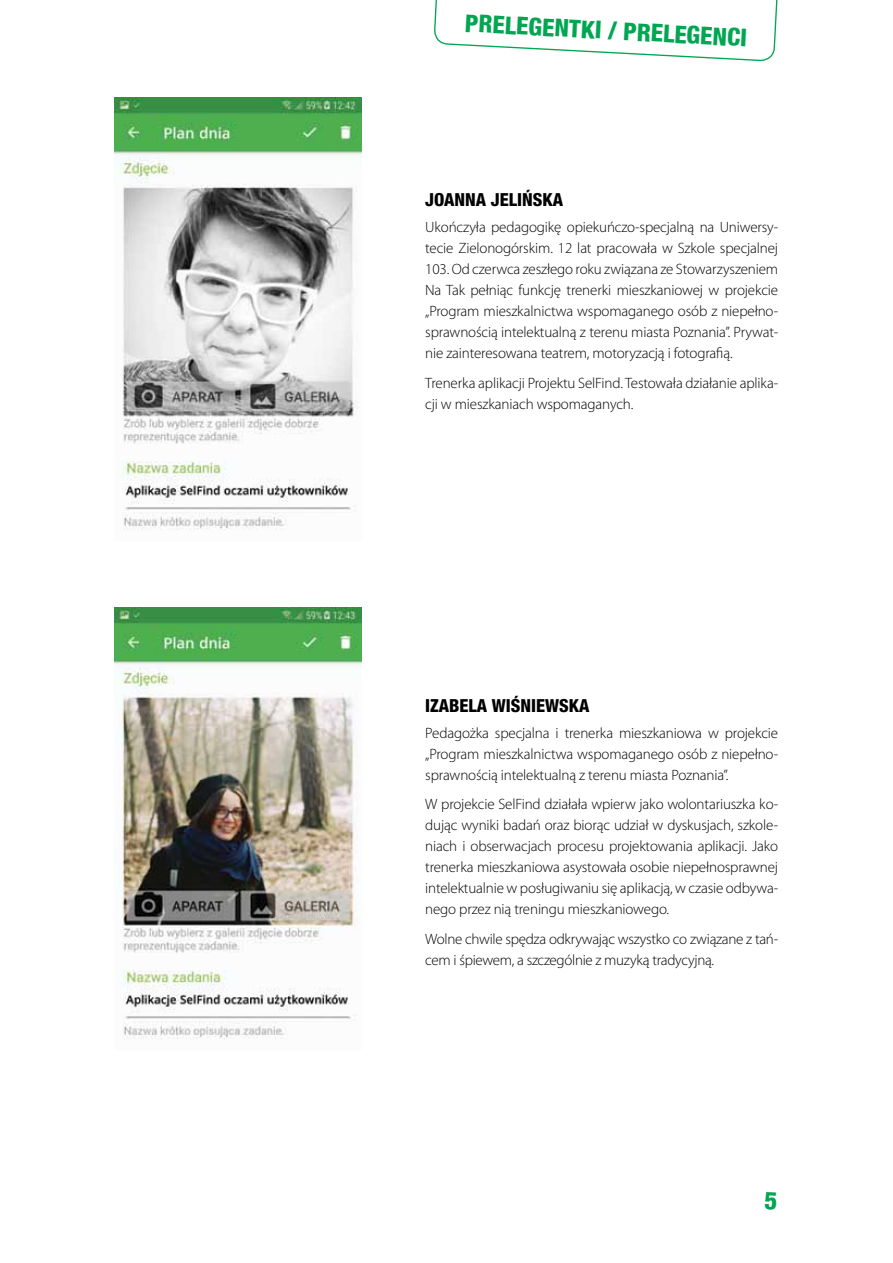
<style>
.page{position:relative;width:893px;height:1263px;background:#fff}
.page>*{position:absolute;margin:0;border:0;box-sizing:border-box;transform-origin:0 0}
.t1{font:800 condensed 24.6px "Helvetica Neue LT Pro";color:#00a651}
.t2{font:800 condensed 18px "Helvetica Neue LT Pro";color:#000}
.t3{font:300 15px/21px "Myriad Pro";letter-spacing:-.01em;color:#000;text-align:justify}
</style>
<div class="page">
<img style="left:115px;top:98px;width:246px;height:432px">
<img style="left:115px;top:607px;width:246px;height:432px">
<svg style="left:434px;top:0;width:344px;height:62px"></svg>
<h1 class="t1" style="left:466px;top:8px;width:44px;rotate:3deg">PRELEGEN</h1>
<h1 class="t1" style="left:570px;top:13px;width:98px;rotate:3deg">TKI / PRELEGEN</h1>
<p class="t2" style="left:425px;top:189px;width:140px">JOANNA JELIŃSKA</p>
<p class="t3" style="left:425px;top:217px;width:354px">Ukończyła pedagogikę opiekuńczo-specjalną na Uniwersy&shy;tecie Zielonogórskim. 12 lat pracowała w Szkole specjalnej 103. Od czerwca zeszłego roku związana ze Stowarzyszeniem Na Tak pełniąc funkcję trenerki mieszkaniowej w projekcie „Program mieszkalnictwa wspomaganego osób z niepełno&shy;sprawnością intelektualną z terenu miasta Poznania”. Prywat&shy;nie zainteresowana teatrem, motoryzacją i fotografią.</p>
<p class="t3" style="left:425px;top:372px;width:354px">Trenerka aplikacji Projektu SelFind. Testowała działanie aplika&shy;cji w mieszkaniach wspomaganych.</p>
<p class="t2" style="left:425px;top:694px;width:106px">IZABELA WIŚNIEW</p>
<p class="t2" style="left:559px;top:694px;width:32px">SKA</p>
<p class="t3" style="left:425px;top:722px;width:354px">Pedagożka specjalna i trenerka mieszkaniowa w projekcie „Program mieszkalnictwa wspomaganego osób z niepełno&shy;sprawnością intelektualną z terenu miasta Poznania”.</p>
<p class="t3" style="left:425px;top:793px;width:354px">W projekcie SelFind działała wpierw jako wolontariuszka ko&shy;dując wyniki badań oraz biorąc udział w dyskusjach, szkole&shy;niach i obserwacjach procesu projektowania aplikacji. Jako trenerka mieszkaniowa asystowała osobie niepełnosprawnej intelektualnie w posługiwaniu się aplikacją, w czasie odbywa&shy;nego przez nią treningu mieszkaniowego.</p>
<p class="t3" style="left:425px;top:928px;width:354px">Wolne chwile spędza odkrywając wszystko co związane z tań&shy;cem i śpiewem, a szczególnie z muzyką tradycyjną.</p>
</div>
